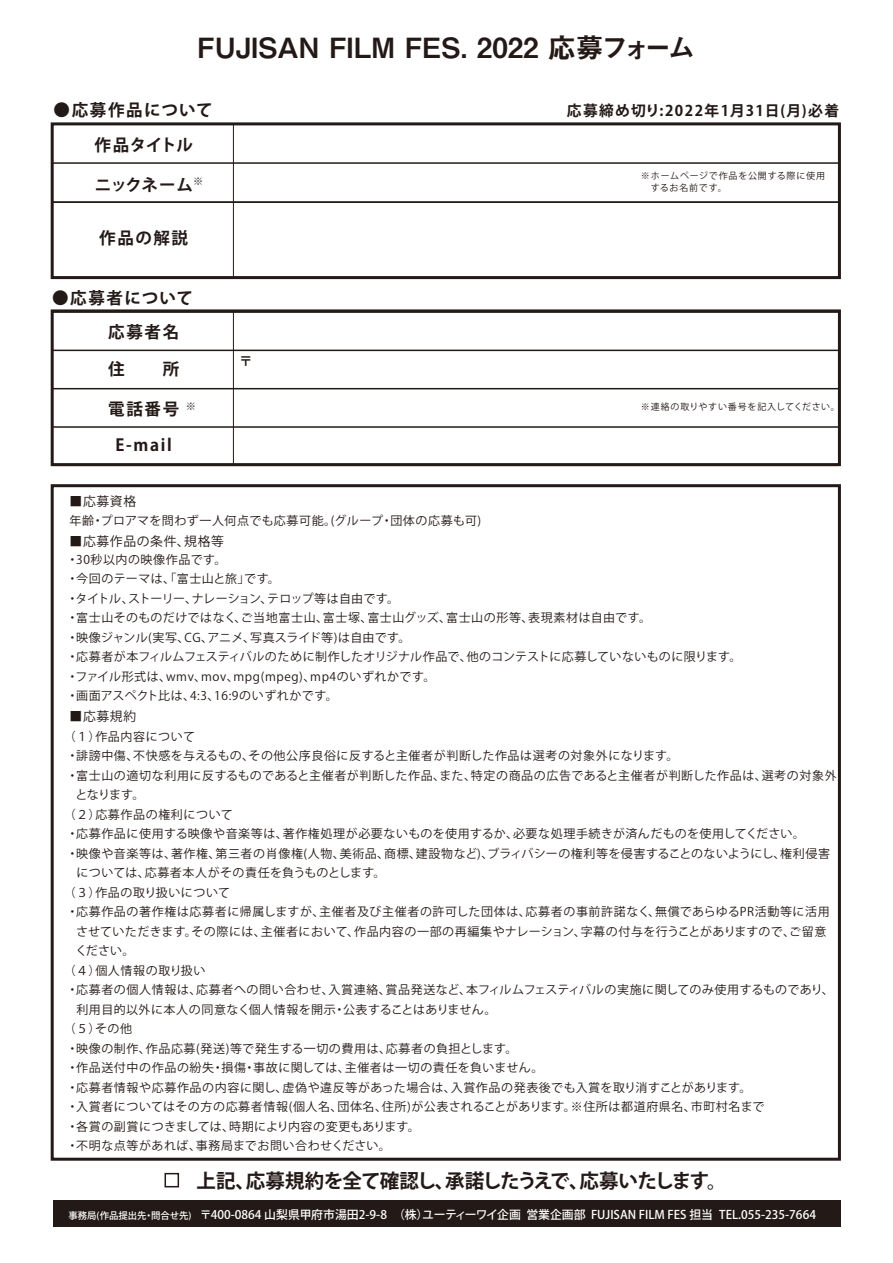
<style>
.page{position:relative;width:893px;height:1263px;background:#fff}
.page>*{position:absolute;margin:0;border:0;box-sizing:border-box;transform-origin:0 0}
.t1{font:27.75px "Midashi Go Pr 6 N MB31";color:#231916}
.t2{font:700 19.5px "Koz Go Pr 6 N";letter-spacing:-.035em;color:#231916}
.t3{font:700 16.5px/33.9px "Koz Go Pr 6 N";letter-spacing:.09em;color:#231916}
.t4{font:700 14.7px "Koz Go Pr 6 N";letter-spacing:.1em;color:#231916}
.t5{font:700 13.5px "Koz Go Pr 6 N";color:#231916}
.t6{font:12.75px "Koz Go Pr 6 N";letter-spacing:.05em;color:#231916}
.t7{font:12px/19.5px "Koz Go Pr 6 N";letter-spacing:.05em;color:#231916}
.t8{font:12px "Koz Go Pr 6 N";letter-spacing:.03em;color:#231916}
.t9{font:500 11.85px "Koz Go Pr 6 N";color:#fff}
.t10{font:700 10.2px "Koz Go Pr 6 N";color:#231916}
.t11{font:9px/12px "Koz Go Pr 6 N";letter-spacing:.08em;color:#231916}
.s1{font-size:9.45px}
</style>
<div class="page">
<div style="left:51px;top:122px;width:790px;height:157px;border:3px solid #231916"></div>
<hr style="left:52px;top:162px;width:786px;height:2px;background:#231916">
<hr style="left:52px;top:201px;width:786px;height:2px;background:#231916">
<hr style="left:233px;top:124px;width:1px;height:154px;background:#231916">
<div style="left:51px;top:309px;width:790px;height:157px;border:3px solid #231916"></div>
<hr style="left:52px;top:350px;width:786px;height:1px;background:#231916">
<hr style="left:52px;top:388px;width:786px;height:1px;background:#231916">
<hr style="left:52px;top:465px;width:786px;height:1px;background:#231916">
<hr style="left:52px;top:311px;width:786px;height:2px;background:#231916">
<hr style="left:52px;top:426px;width:786px;height:2px;background:#231916">
<hr style="left:233px;top:311px;width:1px;height:154px;background:#231916">
<div style="left:51px;top:484px;width:790px;height:677px;border:3px solid #231916"></div>
<div style="left:165px;top:1173px;width:14px;height:14px;border:2px solid #231916"></div>
<div style="left:53px;top:1201px;width:787px;height:26px;background:#231916"></div>
<h1 class="t1" style="left:197px;top:25px;width:500px">FUJISAN FILM FES. 2022 応募フォーム</h1>
<h3 class="t3" style="left:54px;top:93px;width:161px">●応募作品について</h3>
<p class="t4" style="left:567px;top:103px;width:274px">応募締め切り:2022年1月31日(月)必着</p>
<h3 class="t3" style="left:95px;top:128px;width:100px">作品タイトル</h3>
<h3 class="t3" style="left:95px;top:168px;width:100px">ニックネーム</h3>
<h3 class="t3" style="left:99px;top:221px;width:90px">作品の解説</h3>
<p class="t11" style="left:641px;top:170px;width:186px">※ホームページで作品を公開する際に使用　するお名前です。</p>
<p class="t10" style="left:193px;top:176px;width:12px">※</p>
<h3 class="t3" style="left:108px;top:281px;width:86px;text-indent:-56px">●応募者について応募者名</h3>
<h3 class="t3" style="left:108px;top:352px;width:72px">住　　所</h3>
<p class="t5" style="left:239px;top:354px;width:15px">〒</p>
<h3 class="t3" style="left:108px;top:392px;width:72px">電話番号</h3>
<p class="t11" style="left:641px;top:401px;width:200px">※連絡の取りやすい番号を記入してください。</p>
<h3 class="t3" style="left:116px;top:429px;width:58px">E-mail</h3>
<p class="t10" style="left:186px;top:400px;width:12px">※</p>
<p class="t6" style="left:70px;top:495px;width:68px">■応募資格</p>
<p class="t7" style="left:70px;top:511px;width:413px">年齢・プロアマを問わず一人何点でも応募可能。(グループ・団体の応募も可)</p>
<p class="t6" style="left:70px;top:534px;width:156px">■応募作品の条件、規格等</p>
<p class="t7" style="left:67px;top:550px;width:676px">・30秒以内の映像作品です。<br>・今回のテーマは、「富士山と旅」です。<br>・タイトル、ストーリー、ナレーション、テロップ等は自由です。<br>・富士山そのものだけではなく、ご当地富士山、富士塚、富士山グッズ、富士山の形等、表現素材は自由です。<br>・映像ジャンル(実写、CG、アニメ、写真スライド等)は自由です。<br>・応募者が本フィルムフェスティバルのために制作したオリジナル作品で、他のコンテストに応募していないものに限ります。・ファイル形式は、wmv、mov、mpg(mpeg)、mp4のいずれかです。<br>・画面アスペクト比は、4:3、16:9のいずれかです。</p>
<p class="t6" style="left:70px;top:709px;width:68px">■応募規約</p>
<p class="t7" style="left:64px;top:727px;width:133px">（１）作品内容について</p>
<p class="t7" style="left:67px;top:746px;width:613px">・誹謗中傷、不快感を与えるもの、その他公序良俗に反すると主催者が判断した作品は選考の対象外になります。</p>
<p class="t7" style="left:67px;top:766px;width:772px">・富士山の適切な利用に反するものであると主催者が判断した作品、また、特定の商品の広告であると主催者が判断した作品は、選考の対象外</p>
<p class="t7" style="left:75px;top:785px;width:71px">となります。</p>
<p class="t7" style="left:64px;top:805px;width:170px">（２）応募作品の権利について</p>
<p class="t7" style="left:67px;top:824px;width:740px">・応募作品に使用する映像や音楽等は、著作権処理が必要ないものを使用するか、必要な処理手続きが済んだものを使用してください。</p>
<p class="t7" style="left:67px;top:844px;width:765px">・映像や音楽等は、著作権、第三者の肖像権(人物、美術品、商標、建設物など)、ブラィバシーの権利等を侵害することのないようにし、権利侵害</p>
<p class="t8" style="left:76px;top:866px;width:311px">については、応募者本人がその責任を負うものとします。</p>
<p class="t7" style="left:64px;top:883px;width:168px">（３）作品の取り扱いについて</p>
<p class="t7" style="left:67px;top:902px;width:765px">・応募作品の著作権は応募者に帰属しますが、主催者及び主催者の許可した団体は、応募者の事前許諾なく、無償であらゆるPR活動等に活用</p>
<p class="t7" style="left:76px;top:922px;width:752px">させていただきます。その際には、主催者において、作品内容の一部の再編集やナレーション、字幕の付与を行うことがありますので、ご留意</p>
<p class="t7" style="left:75px;top:941px;width:60px">ください。</p>
<p class="t7" style="left:64px;top:961px;width:143px">（４）個人情報の取り扱い</p>
<p class="t7" style="left:67px;top:980px;width:769px">・応募者の個人情報は、応募者への問い合わせ、入賞連絡、賞品発送など、本フィルムフェスティバルの実施に関してのみ使用するものであり、</p>
<p class="t8" style="left:76px;top:1002px;width:422px">利用目的以外に本人の同意なく個人情報を開示・公表することはありません。</p>
<p class="t7" style="left:64px;top:1019px;width:70px">（５）その他</p>
<p class="t7" style="left:67px;top:1039px;width:452px">・映像の制作、作品応募(発送)等で発生する一切の費用は、応募者の負担とします。</p>
<p class="t7" style="left:67px;top:1058px;width:478px">・作品送付中の作品の紛失・損傷・事故に関しては、主催者は一切の責任を負いません。</p>
<p class="t7" style="left:67px;top:1078px;width:686px">・応募者情報や応募作品の内容に関し、虚偽や違反等があった場合は、入賞作品の発表後でも入賞を取り消すことがあります。</p>
<p class="t7" style="left:67px;top:1097px;width:699px">・入賞者についてはその方の応募者情報(個人名、団体名、住所)が公表されることがあります。※住所は都道府県名、市町村名まで</p>
<p class="t8" style="left:67px;top:1119px;width:355px">・各賞の副賞につきましては、時期により内容の変更もあります。</p>
<p class="t7" style="left:67px;top:1136px;width:326px">・不明な点等があれば、事務局までお問い合わせください。</p>
<h2 class="t2" style="left:196px;top:1170px;width:532px">上記、応募規約を全て確認し、承諾したうえで、応募いたします。</h2>
<p class="t9" style="left:68px;top:1208px;width:749px"><span class="s1">事務局(作品提出先・問合せ先)　</span>〒400-0864 山梨県甲府市湯田2-9-8　（株）ユーティーワイ企画 営業企画部 FUJISAN FILM FES 担当 TEL.055-235-7664</p>
</div>
